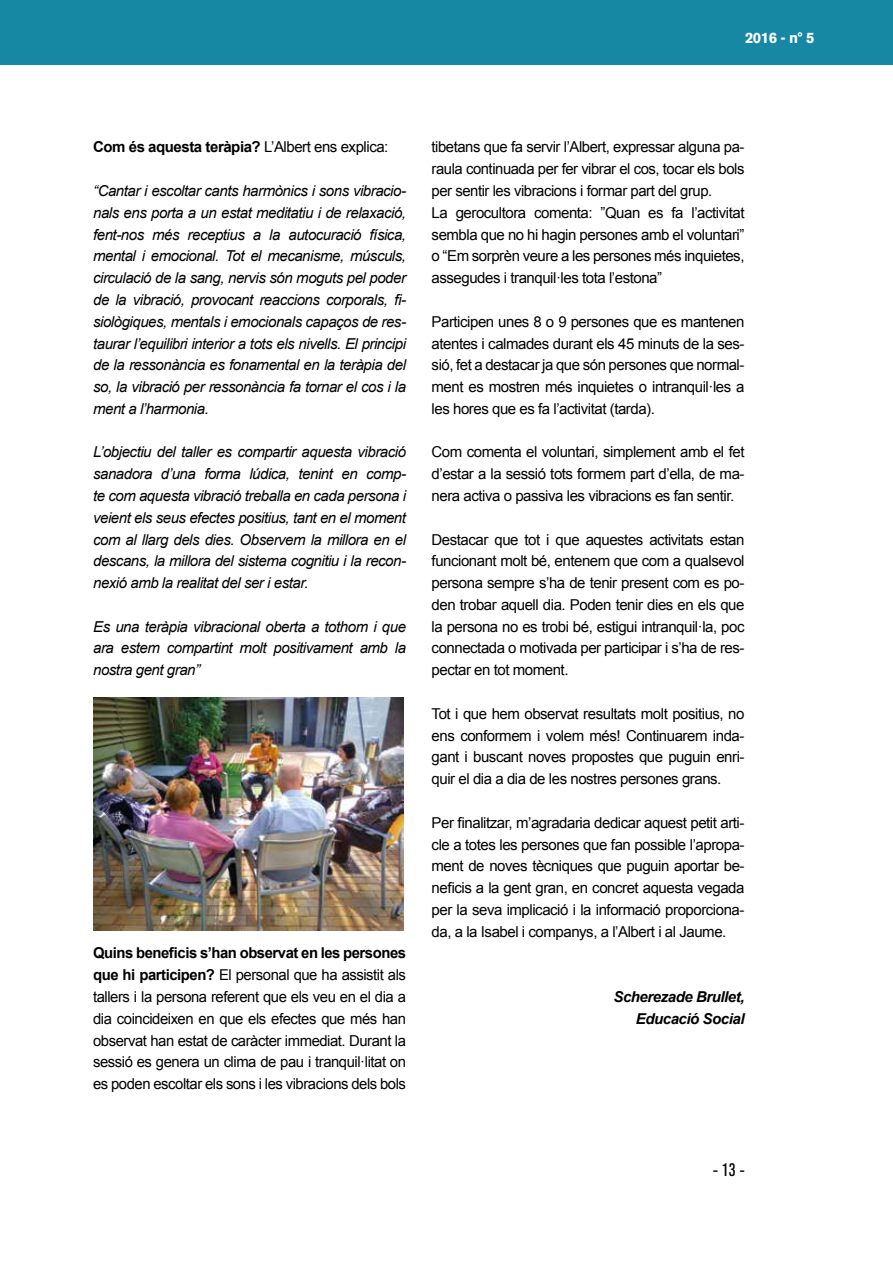
<style>
.page{position:relative;width:893px;height:1263px;background:#fff}
.page>*{position:absolute;margin:0;border:0;box-sizing:border-box;transform-origin:0 0}
.t1{font:condensed 18px "Akzidenz Grotesk BE";color:#000}
.t2{font:15px/21.8px "Arial";letter-spacing:-.03em;color:#000;text-align:justify}
.t3{font:italic 15px/21.8px "Arial";letter-spacing:-.03em;color:#000;text-align:justify}
.t4{font:700 15px "Arial";letter-spacing:-.03em;color:#000}
.t5{font:italic 700 15px/21.8px "Arial";letter-spacing:-.03em;color:#000;text-align:right}
.t6{font:700 15px "Akzidenz Grotesk BE";letter-spacing:-.03em;color:#fff}
.s1{font-weight:400}
.s2{font-weight:700}
</style>
<div class="page">
<div style="left:0;top:0;width:893px;height:65px;background:#1788a3"></div>
<img style="left:93px;top:697px;width:311px;height:233px">
<p class="t6" style="left:745px;top:29px;width:71px">2016 - nº 5</p>
<p class="t4" style="left:93px;top:137px;width:297px">Com és aquesta teràpia? <span class="s1">L’Albert ens explica:</span></p>
<p class="t3" style="left:93px;top:180px;width:314px">“Cantar i escoltar cants harmònics i sons vibracio&shy;nals ens porta a un estat meditatiu i de relaxació, fent-nos més receptius a la autocuració física, mental i emocional. Tot el mecanisme, músculs, circulació de la sang, nervis són moguts pel poder de la vibració, provocant reaccions corporals, fi&shy;siològiques, mentals i emocionals capaços de res&shy;taurar l’equilibri interior a tots els nivells. El principi de la ressonància es fonamental en la teràpia del so, la vibració per ressonància fa tornar el cos i la ment a l’harmonia.</p>
<p class="t3" style="left:93px;top:441px;width:314px">L’objectiu del taller es compartir aquesta vibració sanadora d’una forma lúdica, tenint en comp&shy;te com aquesta vibració treballa en cada persona i veient els seus efectes positius, tant en el moment com al llarg dels dies. Observem la millora en el descans, la millora del sistema cognitiu i la recon&shy;nexió amb la realitat del ser i estar.</p>
<p class="t3" style="left:93px;top:616px;width:314px">Es una teràpia vibracional oberta a tothom i que ara estem compartint molt positivament amb la nostra gent gran”</p>
<p class="t2" style="left:93px;top:942px;width:314px"><span class="s2">Quins beneficis s’han observat en les persones que hi participen?</span> El personal que ha assistit als tallers i la persona referent que els veu en el dia a dia coincideixen en que els efectes que més han observat han estat de caràcter immediat. Durant la sessió es genera un clima de pau i tranquil·litat on es poden escoltar els sons i les vibracions dels bols</p>
<p class="t2" style="left:432px;top:136px;width:314px;text-align:left">tibetans que fa servir l’Albert, expressar alguna pa&shy;raula continuada per fer vibrar el cos, tocar els bols per sentir les vibracions i formar part del grup.<br>La gerocultora comenta: ”Quan es fa l’activitat sembla que no hi hagin persones amb el voluntari” o “Em sorprèn veure a les persones més inquietes, assegudes i tranquil·les tota l’estona”</p>
<p class="t2" style="left:432px;top:310px;width:314px">Participen unes 8 o 9 persones que es mantenen atentes i calmades durant els 45 minuts de la ses&shy;sió, fet a destacar ja que són persones que normal&shy;ment es mostren més inquietes o intranquil·les a les hores que es fa l’activitat (tarda).</p>
<p class="t2" style="left:432px;top:441px;width:314px">Com comenta el voluntari, simplement amb el fet d’estar a la sessió tots formem part d’ella, de ma&shy;nera activa o passiva les vibracions es fan sentir.</p>
<p class="t2" style="left:432px;top:528px;width:314px">Destacar que tot i que aquestes activitats estan funcionant molt bé, entenem que com a qualsevol persona sempre s’ha de tenir present com es po&shy;den trobar aquell dia. Poden tenir dies en els que la persona no es trobi bé, estigui intranquil·la, poc connectada o motivada per participar i s’ha de res&shy;pectar en tot moment.</p>
<p class="t2" style="left:432px;top:703px;width:314px">Tot i que hem observat resultats molt positius, no ens conformem i volem més! Continuarem inda&shy;gant i buscant noves propostes que puguin enri&shy;quir el dia a dia de les nostres persones grans.</p>
<p class="t2" style="left:432px;top:811px;width:314px">Per finalitzar, m’agradaria dedicar aquest petit arti&shy;cle a totes les persones que fan possible l’apropa&shy;ment de noves tècniques que puguin aportar be&shy;neficis a la gent gran, en concret aquesta vegada per la seva implicació i la informació proporciona&shy;da, a la Isabel i companys, a l’Albert i al Jaume.</p>
<p class="t5" style="left:613px;top:986px;width:133px">Scherezade Brullet,<br>Educació Social</p>
<p class="t1" style="left:713px;top:1160px;width:33px">- 13 -</p>
</div>
